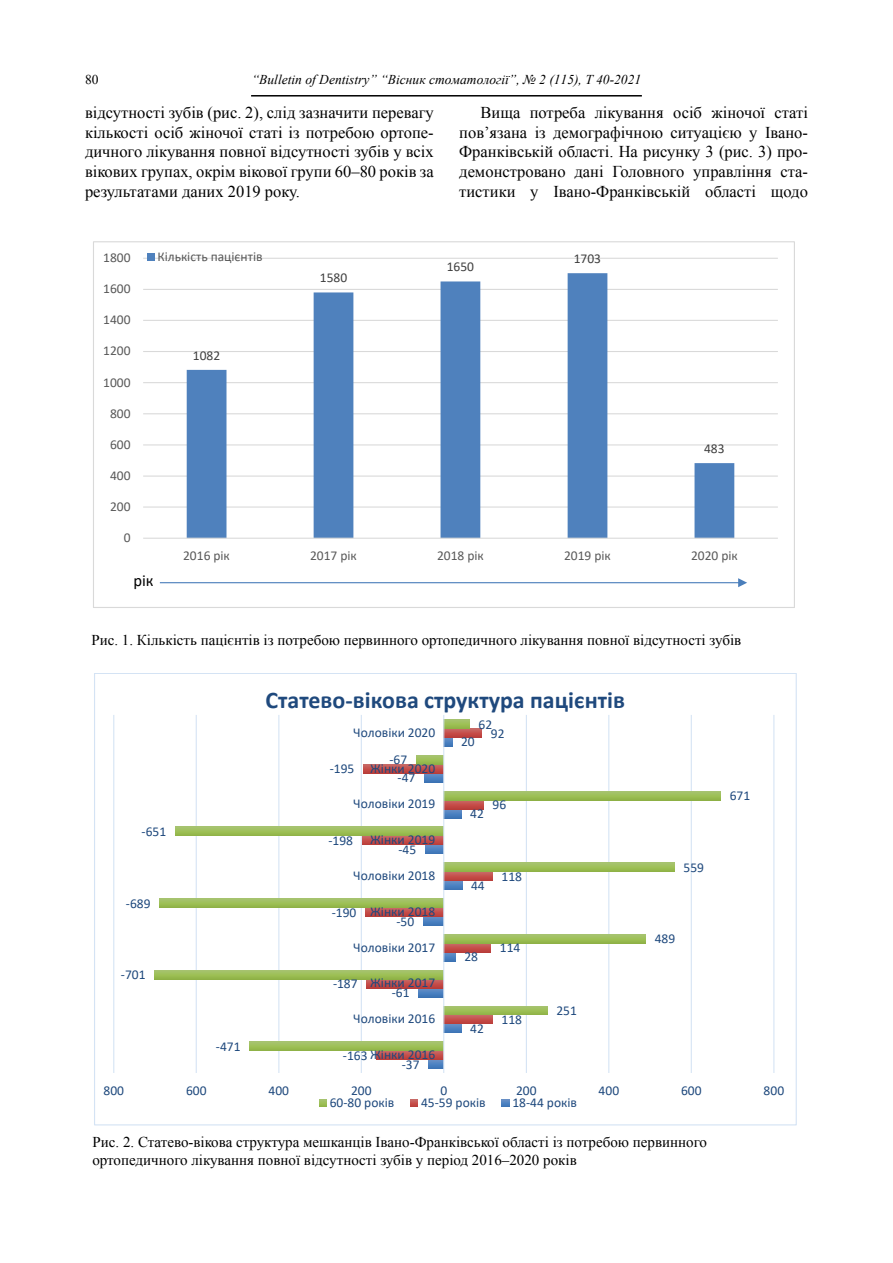
<style>
.page{position:relative;width:893px;height:1263px;background:#fff}
.page>*{position:absolute;margin:0;border:0;box-sizing:border-box;transform-origin:0 0}
.t1{font:700 24px "Calibri";color:#1f497d}
.t2{font:16.5px/19.8px "Times New Roman";color:#000;text-align:justify}
.t3{font:16.5px "Calibri";color:#000}
.t4{font:15px/18px "Times New Roman";color:#000}
.t5{font:13.5px "Calibri";color:#1f497d}
.t6{font:13.5px "Calibri";color:#595959}
.t7{font:italic 13.5px "Times New Roman";color:#000}
.t8{font:13.5px "Calibri";color:#404040}
.t9{font:13.5px "Times New Roman";color:#000}
</style>
<div class="page">
<hr style="left:251px;top:95px;width:391px;height:2px;background:#000">
<hr style="left:143px;top:506px;width:635px;height:2px;background:#d9d9d9">
<hr style="left:143px;top:475px;width:635px;height:2px;background:#d9d9d9">
<hr style="left:143px;top:444px;width:635px;height:1px;background:#d9d9d9">
<hr style="left:143px;top:413px;width:635px;height:1px;background:#d9d9d9">
<hr style="left:143px;top:382px;width:635px;height:1px;background:#d9d9d9">
<hr style="left:143px;top:351px;width:635px;height:1px;background:#d9d9d9">
<hr style="left:143px;top:320px;width:635px;height:1px;background:#d9d9d9">
<hr style="left:143px;top:289px;width:635px;height:1px;background:#d9d9d9">
<hr style="left:143px;top:258px;width:635px;height:1px;background:#d9d9d9">
<svg style="left:187px;top:273px;width:547px;height:265px"></svg>
<hr style="left:143px;top:538px;width:635px;height:1px;background:#d9d9d9">
<div style="left:147px;top:253px;width:7px;height:8px;background:#4f81bd"></div>
<hr style="left:160px;top:582px;width:580px;height:1px;background:#4a7ebb">
<svg style="left:738px;top:578px;width:9px;height:9px"></svg>
<hr style="left:113px;top:715px;width:1px;height:358px;background:#d4e3f4">
<hr style="left:196px;top:715px;width:1px;height:358px;background:#d4e3f4">
<hr style="left:278px;top:715px;width:1px;height:358px;background:#d4e3f4">
<hr style="left:361px;top:715px;width:1px;height:358px;background:#d4e3f4">
<hr style="left:526px;top:715px;width:1px;height:358px;background:#d4e3f4">
<hr style="left:608px;top:715px;width:1px;height:358px;background:#d4e3f4">
<hr style="left:691px;top:715px;width:1px;height:358px;background:#d4e3f4">
<hr style="left:773px;top:715px;width:1px;height:358px;background:#d4e3f4">
<svg style="left:429px;top:1060px;width:14px;height:9px"></svg>
<svg style="left:444px;top:1024px;width:17px;height:9px"></svg>
<svg style="left:419px;top:988px;width:24px;height:9px"></svg>
<svg style="left:444px;top:952px;width:11px;height:9px"></svg>
<svg style="left:423px;top:916px;width:20px;height:9px"></svg>
<svg style="left:444px;top:881px;width:18px;height:9px"></svg>
<svg style="left:425px;top:845px;width:18px;height:9px"></svg>
<svg style="left:444px;top:809px;width:17px;height:9px"></svg>
<svg style="left:424px;top:773px;width:19px;height:9px"></svg>
<svg style="left:444px;top:737px;width:8px;height:9px"></svg>
<svg style="left:377px;top:1051px;width:66px;height:9px"></svg>
<svg style="left:444px;top:1015px;width:48px;height:9px"></svg>
<svg style="left:367px;top:979px;width:76px;height:9px"></svg>
<svg style="left:444px;top:943px;width:47px;height:9px"></svg>
<svg style="left:365px;top:907px;width:78px;height:9px"></svg>
<svg style="left:444px;top:872px;width:48px;height:9px"></svg>
<svg style="left:362px;top:836px;width:81px;height:9px"></svg>
<svg style="left:444px;top:800px;width:39px;height:9px"></svg>
<svg style="left:363px;top:764px;width:80px;height:9px"></svg>
<svg style="left:444px;top:728px;width:38px;height:9px"></svg>
<svg style="left:250px;top:1042px;width:193px;height:9px;background:#9cbd58"></svg>
<svg style="left:444px;top:1006px;width:103px;height:9px"></svg>
<svg style="left:155px;top:970px;width:288px;height:9px;background:#9cbd5a"></svg>
<svg style="left:444px;top:934px;width:202px;height:9px;background:#9dbe5b"></svg>
<svg style="left:160px;top:898px;width:283px;height:9px;background:#9dbe5c"></svg>
<svg style="left:444px;top:863px;width:230px;height:9px;background:#9cbd58"></svg>
<svg style="left:175px;top:827px;width:268px;height:9px;background:#9cbd59"></svg>
<svg style="left:444px;top:791px;width:277px;height:9px;background:#9cbd5a"></svg>
<svg style="left:416px;top:755px;width:27px;height:9px"></svg>
<svg style="left:444px;top:719px;width:25px;height:9px"></svg>
<hr style="left:443px;top:715px;width:1px;height:358px;background:#d4e3f4">
<svg style="left:319px;top:1099px;width:8px;height:8px"></svg>
<svg style="left:410px;top:1099px;width:8px;height:8px"></svg>
<svg style="left:502px;top:1099px;width:7px;height:8px"></svg>
<p class="t9" style="left:85px;top:70px;width:15px">80</p>
<p class="t7" style="left:252px;top:70px;width:391px">“Bulletin of Dentistry” “Вісник стоматології”, № 2 (115), Т 40-2021</p>
<p class="t2" style="left:85px;top:102px;width:350px">відсутності зубів (рис. 2), слід зазначити перевагу кількості осіб жіночої статі із потребою ортопе&shy;дичного лікування повної відсутності зубів у всіх вікових групах, окрім вікової групи 60–80 років за результатами даних 2019 року.</p>
<p class="t2" style="left:459px;top:102px;width:350px;text-indent:21px">Вища потреба лікування осіб жіночої статі пов’язана із демографічною ситуацією у Івано-Франківській області. На рисунку 3 (рис. 3) про&shy;демонстровано дані Головного управління ста&shy;тистики у Івано-Франківській області щодо</p>
<p class="t6" style="left:103px;top:248px;width:29px">1800</p>
<p class="t6" style="left:103px;top:279px;width:29px">1600</p>
<p class="t6" style="left:103px;top:310px;width:29px">1400</p>
<p class="t6" style="left:103px;top:341px;width:29px">1200</p>
<p class="t6" style="left:103px;top:373px;width:29px">1000</p>
<p class="t6" style="left:110px;top:404px;width:22px">800</p>
<p class="t6" style="left:110px;top:435px;width:22px">600</p>
<p class="t6" style="left:110px;top:466px;width:22px">400</p>
<p class="t6" style="left:110px;top:497px;width:22px">200</p>
<p class="t6" style="left:124px;top:528px;width:8px">0</p>
<p class="t6" style="left:157px;top:247px;width:107px">Кількість пацієнтів</p>
<p class="t8" style="left:193px;top:346px;width:29px">1082</p>
<p class="t8" style="left:320px;top:268px;width:29px">1580</p>
<p class="t8" style="left:447px;top:257px;width:29px">1650</p>
<p class="t8" style="left:574px;top:249px;width:29px">1703</p>
<p class="t8" style="left:704px;top:439px;width:22px">483</p>
<p class="t6" style="left:183px;top:546px;width:48px">2016 рік</p>
<p class="t6" style="left:310px;top:546px;width:48px">2017 рік</p>
<p class="t6" style="left:437px;top:546px;width:48px">2018 рік</p>
<p class="t6" style="left:564px;top:546px;width:48px">2019 рік</p>
<p class="t6" style="left:691px;top:546px;width:48px">2020 рік</p>
<p class="t3" style="left:134px;top:569px;width:22px">рік</p>
<p class="t4" style="left:91px;top:630px;width:651px">Рис. 1. Кількість пацієнтів із потребою первинного ортопедичного лікування повної відсутності зубів</p>
<h1 class="t1" style="left:266px;top:683px;width:361px">Статево-вікова структура пацієнтів</h1>
<p class="t5" style="left:142px;top:822px;width:26px">-651</p>
<p class="t5" style="left:126px;top:894px;width:26px">-689</p>
<p class="t5" style="left:121px;top:965px;width:26px">-701</p>
<p class="t5" style="left:216px;top:1037px;width:26px">-471</p>
<p class="t5" style="left:353px;top:723px;width:84px">Чоловіки 2020</p>
<p class="t5" style="left:330px;top:759px;width:26px">-195</p>
<p class="t5" style="left:389px;top:750px;width:19px">-67</p>
<p class="t5" style="left:370px;top:759px;width:67px">Жінки 2020</p>
<p class="t5" style="left:398px;top:768px;width:19px">-47</p>
<p class="t5" style="left:353px;top:794px;width:84px">Чоловіки 2019</p>
<p class="t5" style="left:328px;top:831px;width:26px">-198</p>
<p class="t5" style="left:370px;top:830px;width:67px">Жінки 2019</p>
<p class="t5" style="left:398px;top:840px;width:19px">-45</p>
<p class="t5" style="left:353px;top:866px;width:84px">Чоловіки 2018</p>
<p class="t5" style="left:332px;top:903px;width:26px">-190</p>
<p class="t5" style="left:370px;top:902px;width:67px">Жінки 2018</p>
<p class="t5" style="left:396px;top:912px;width:19px">-50</p>
<p class="t5" style="left:353px;top:938px;width:84px">Чоловіки 2017</p>
<p class="t5" style="left:333px;top:974px;width:26px">-187</p>
<p class="t5" style="left:370px;top:974px;width:67px">Жінки 2017</p>
<p class="t5" style="left:392px;top:983px;width:19px">-61</p>
<p class="t5" style="left:353px;top:1009px;width:84px">Чоловіки 2016</p>
<p class="t5" style="left:343px;top:1045px;width:94px">-163 Жінки 2016</p>
<p class="t5" style="left:402px;top:1055px;width:19px">-37</p>
<p class="t5" style="left:478px;top:715px;width:15px">62</p>
<p class="t5" style="left:491px;top:724px;width:15px">92</p>
<p class="t5" style="left:461px;top:733px;width:15px">20</p>
<p class="t5" style="left:470px;top:804px;width:15px">42</p>
<p class="t5" style="left:492px;top:795px;width:15px">96</p>
<p class="t5" style="left:471px;top:876px;width:15px">44</p>
<p class="t5" style="left:502px;top:867px;width:22px">118</p>
<p class="t5" style="left:464px;top:947px;width:15px">28</p>
<p class="t5" style="left:500px;top:938px;width:22px">114</p>
<p class="t5" style="left:470px;top:1019px;width:15px">42</p>
<p class="t5" style="left:502px;top:1010px;width:22px">118</p>
<p class="t5" style="left:556px;top:1001px;width:22px">251</p>
<p class="t5" style="left:683px;top:858px;width:22px">559</p>
<p class="t5" style="left:655px;top:929px;width:22px">489</p>
<p class="t5" style="left:730px;top:786px;width:22px">671</p>
<p class="t5" style="left:104px;top:1081px;width:22px">800</p>
<p class="t5" style="left:186px;top:1081px;width:22px">600</p>
<p class="t5" style="left:269px;top:1081px;width:22px">400</p>
<p class="t5" style="left:351px;top:1081px;width:22px">200</p>
<p class="t5" style="left:440px;top:1081px;width:8px">0</p>
<p class="t5" style="left:516px;top:1081px;width:22px">200</p>
<p class="t5" style="left:599px;top:1081px;width:22px">400</p>
<p class="t5" style="left:681px;top:1081px;width:22px">600</p>
<p class="t5" style="left:764px;top:1081px;width:22px">800</p>
<p class="t5" style="left:330px;top:1093px;width:66px">60-80 років</p>
<p class="t5" style="left:421px;top:1093px;width:66px">45-59 років</p>
<p class="t5" style="left:512px;top:1093px;width:66px">18-44 років</p>
<p class="t4" style="left:92px;top:1133px;width:616px">Рис. 2. Статево-вікова структура мешканців Івано-Франківської області із потребою первинного ортопедичного лікування повної відсутності зубів у період 2016–2020 років</p>
</div>
